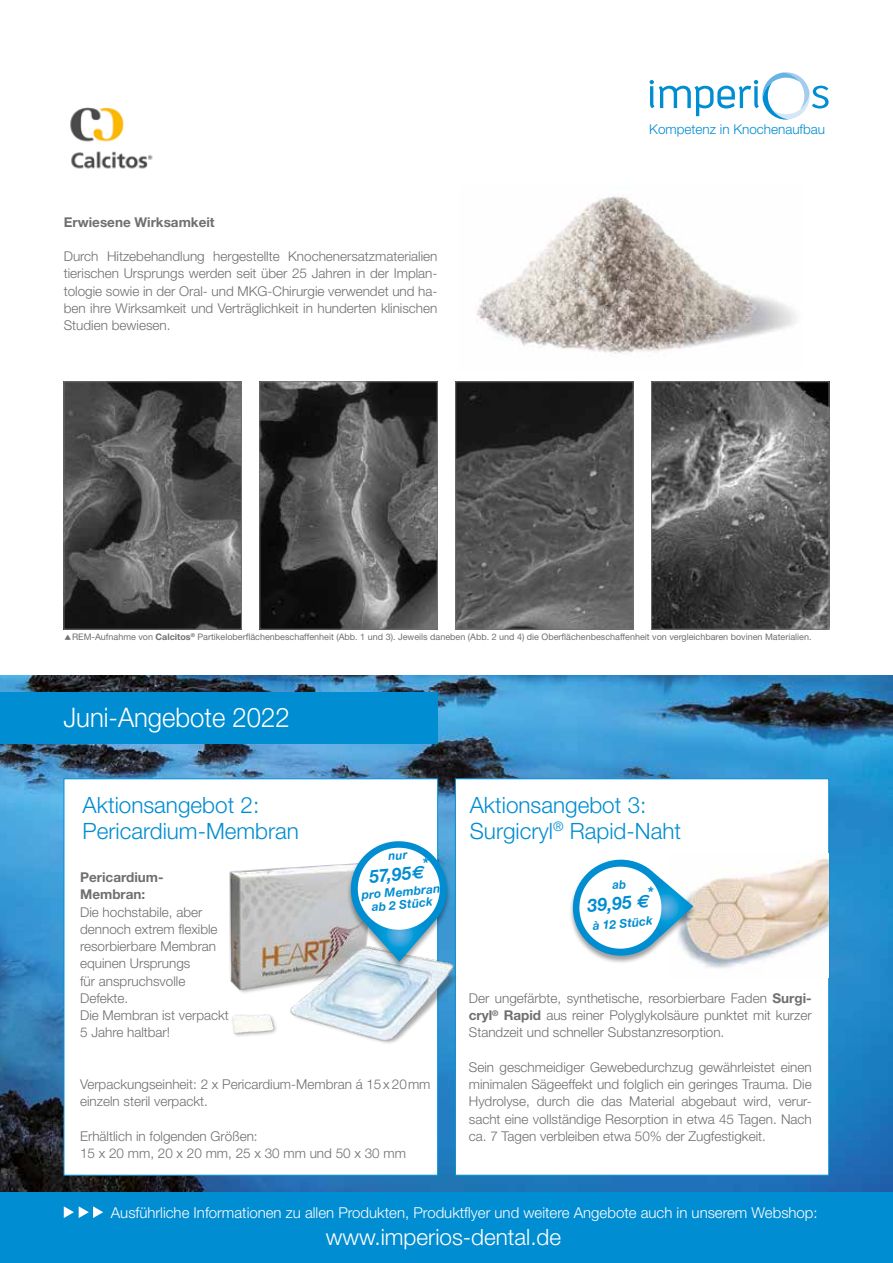
<style>
.page{position:relative;width:893px;height:1263px;background:#fff}
.page>*{position:absolute;margin:0;border:0;box-sizing:border-box;transform-origin:0 0}
.t1{font:300 27px "Helvetica Neue LT";color:#fff;scale:.95 1}
.t2{font:300 22.5px/25.8px "Helvetica Neue LT";color:#008dd1}
.t3{font:300 22.5px "Helvetica Neue LT";color:#fff}
.t4{font:italic 700 18px "Helvetica Neue LT";color:#008dd1;scale:.95 1}
.t5{font:300 15px "Helvetica Neue LT";color:#fff}
.t6{font:300 13.5px/17.2px "Helvetica Neue LT";color:#706f6f;text-align:justify}
.t7{font:700 13.5px/17.2px "Helvetica Neue LT";color:#706f6f}
.t8{font:300 13.5px "Helvetica Neue LT";color:#008dd1}
.t9{font:italic 700 12px/12.5px "Helvetica Neue LT";color:#008dd1;text-align:center}
.t10{font:9px "Helvetica Neue LT";color:#706f6f}
.s1{font-family:"Modern H";font-weight:700}
.s2{font-weight:700}
.s3{font-family:"Euro Sans"}
</style>
<div class="page">
<img style="left:0;top:675px;width:893px;height:518px">
<div style="left:0;top:692px;width:438px;height:52px;background:#008dd1"></div>
<div style="left:0;top:1193px;width:893px;height:70px;background:#008dd1"></div>
<div style="left:455px;top:778px;width:374px;height:397px;background:#fff;border:1px solid #008dd1"></div>
<svg style="left:64px;top:1206px;width:39px;height:12px"></svg>
<svg style="left:650px;top:72px;width:179px;height:48px"></svg>
<img style="left:70px;top:107px;width:83px;height:62px">
<img style="left:66px;top:384px;width:174px;height:243px">
<div style="left:64px;top:382px;width:178px;height:247px;border:1px solid #706f6f"></div>
<img style="left:262px;top:384px;width:173px;height:243px">
<div style="left:260px;top:382px;width:177px;height:247px;border:1px solid #706f6f"></div>
<img style="left:457px;top:384px;width:174px;height:243px">
<div style="left:455px;top:382px;width:178px;height:247px;border:1px solid #706f6f"></div>
<img style="left:653px;top:384px;width:174px;height:243px">
<div style="left:651px;top:382px;width:178px;height:247px;border:1px solid #706f6f"></div>
<div style="left:64px;top:778px;width:374px;height:397px;background:#fff;border:1px solid #008dd1"></div>
<img style="left:229px;top:850px;width:228px;height:203px">
<div style="left:346px;top:841px;width:105px;height:129px;background:#000;opacity:.38"></div>
<img style="left:697px;top:853px;width:132px;height:124px">
<div style="left:568px;top:859px;width:129px;height:105px;background:#000;opacity:.38"></div>
<img style="left:476px;top:194px;width:320px;height:163px">
<svg style="left:351px;top:841px;width:96px;height:121px"></svg>
<svg style="left:572px;top:860px;width:121px;height:96px"></svg>
<p class="t7" style="left:64px;top:213px;width:152px">Erwiesene Wirksamkeit</p>
<p class="t6" style="left:64px;top:247px;width:375px">Durch Hitzebehandlung hergestellte Knochenersatzmaterialien tierischen Ursprungs werden seit über 25 Jahren in der Implan&shy;tologie sowie in der Oral- und MKG-Chirurgie verwendet und ha&shy;ben ihre Wirksamkeit und Verträglichkeit in hunderten klinischen Studien bewiesen.</p>
<p class="t8" style="left:649px;top:121px;width:177px">Kompetenz in Knochenaufbau</p>
<p class="t10" style="left:64px;top:631px;width:749px"><span class="s1">▲</span>REM-Aufnahme von <span class="s2">Calcitos</span><sup>®</sup> Partikeloberflächenbeschaffenheit (Abb. 1 und 3). Jeweils daneben (Abb. 2 und 4) die Oberflächenbeschaffenheit von vergleichbaren bovinen Materialien.</p>
<h1 class="t1" style="left:63px;top:701px;width:240px">Juni-Angebote 2022</h1>
<h2 class="t2" style="left:83px;top:792px;width:218px">Aktionsangebot 2:<br>Pericardium-Membran</h2>
<p class="t7" style="left:80px;top:868px;width:85px">Pericardium-<br>Membran:</p>
<p class="t6" style="left:80px;top:903px;width:150px;text-align:left">Die hochstabile, aber dennoch extrem flexible resorbierbare Membran equinen Ursprungs<br>für anspruchsvolle<br>Defekte.<br>Die Membran ist verpackt<br>5 Jahre haltbar!</p>
<h3 class="t4" style="left:369px;top:865px;width:59px;rotate:-5deg">57,95<span class="s3">E</span></h3>
<p class="t9" style="left:361px;top:889px;width:80px;rotate:-5deg">pro Membran ab 2 Stück</p>
<p class="t6" style="left:80px;top:1075px;width:352px">Verpackungseinheit: 2 x Pericardium-Membran á 15 x 20 mm einzeln steril verpackt.</p>
<p class="t6" style="left:80px;top:1127px;width:327px">Erhältlich in folgenden Größen:<br>15 x 20 mm, 20 x 20 mm, 25 x 30 mm und 50 x 30 mm</p>
<h2 class="t2" style="left:470px;top:792px;width:213px">Aktionsangebot 3:<br>Surgicryl<sup>®</sup> Rapid-Naht</h2>
<h3 class="t4" style="left:587px;top:895px;width:66px;rotate:-5deg">39,95 <span class="s3">E</span></h3>
<p class="t9" style="left:592px;top:919px;width:62px;rotate:-5deg">à 12 Stück</p>
<p class="t6" style="left:469px;top:989px;width:344px">Der ungefärbte, synthetische, resorbierbare Faden <span class="s2">Surgi&shy;cryl</span><sup>®</sup> <span class="s2">Rapid</span> aus reiner Polyglykolsäure punktet mit kurzer Standzeit und schneller Substanzresorption.</p>
<p class="t6" style="left:469px;top:1058px;width:344px">Sein geschmeidiger Gewebedurchzug gewährleistet einen minimalen Sägeeffekt und folglich ein geringes Trauma. Die Hydrolyse, durch die das Material abgebaut wird, verur&shy;sacht eine vollständige Resorption in etwa 45 Tagen. Nach ca. 7 Tagen verbleiben etwa 50% der Zugfestigkeit.</p>
<p class="t5" style="left:111px;top:1203px;width:708px">Ausführliche Informationen zu allen Produkten, Produktflyer und weitere Angebote auch in unserem Webshop:</p>
<h2 class="t3" style="left:326px;top:1223px;width:237px">www.imperios-dental.de</h2>
</div>
